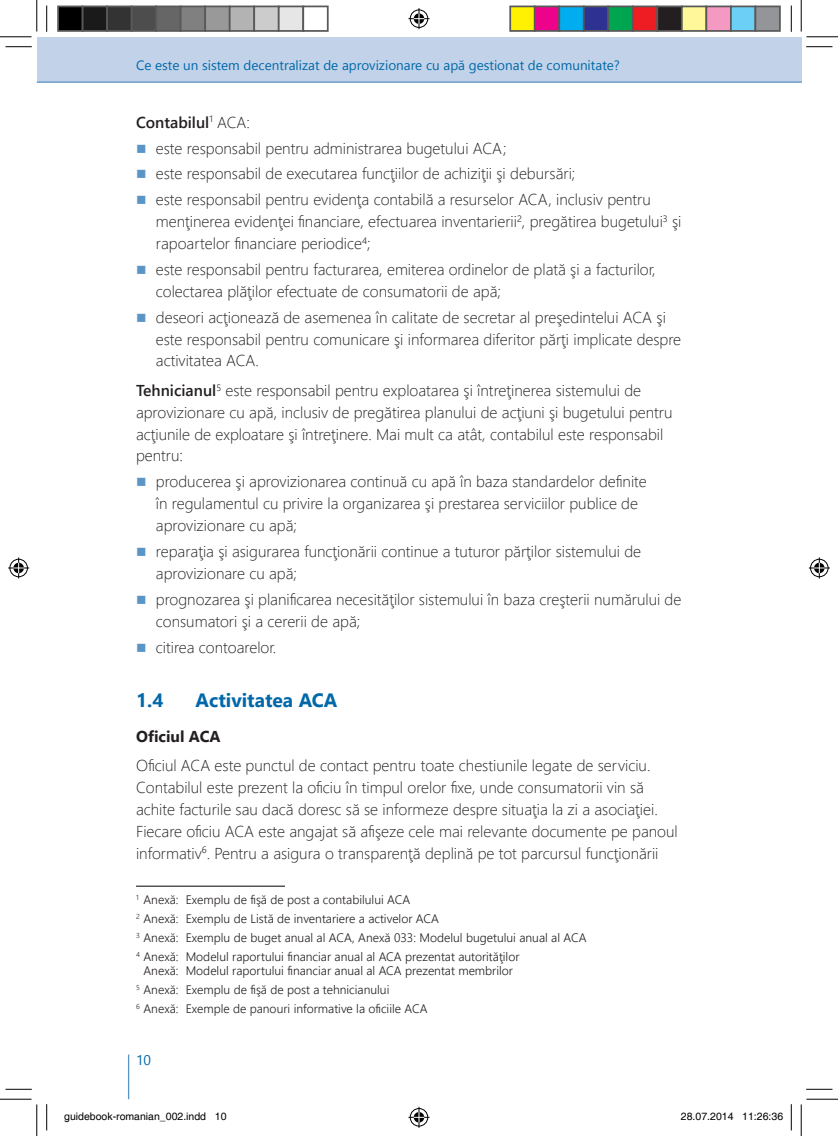
<style>
.page{position:relative;width:838px;height:1136px;background:#fff}
.page>*{position:absolute;margin:0;border:0;box-sizing:border-box;transform-origin:0 0}
.Heading_2{font:700 19.25px "Segoe UI";color:#0068a9}
.Indent_01{font:300 15.75px/21.9px "Segoe UI";color:#231f20}
.Body_01{font:300 15.75px/21.9px "Segoe UI";color:#231f20}
.Body_01-2{font:600 15.75px "Segoe UI";color:#231f20}
.Subhead_01{font:700 15.75px "Segoe UI";color:#231f20}
.t1{font:14px "Segoe UI";color:#0068a9}
.Header_01{font:13.47px "Segoe UI";color:#0068a9}
.Footnote_01{font:300 12.25px/14px "Segoe UI";color:#231f20;text-align:center}
.t2{font:10.5px "Helvetica";color:#000}
.s1{font-weight:300}
.s2{color:#5b94c6}
.s3{font-weight:600}
</style>
<div class="page">
<hr style="left:128px;top:1054px;width:1px;height:44px;background:#5b94c6">
<div style="left:37px;top:37px;width:764px;height:44px;background:#c2d3e9"></div>
<hr style="left:37px;top:81px;width:764px;height:2px;background:#5b94c6">
<hr style="left:136px;top:885px;width:149px;height:1px;background:#000">
<svg style="left:6px;top:46px;width:26px;height:1px"></svg>
<svg style="left:806px;top:46px;width:26px;height:1px"></svg>
<svg style="left:6px;top:1088px;width:26px;height:1px"></svg>
<svg style="left:806px;top:1088px;width:26px;height:1px"></svg>
<svg style="left:46px;top:6px;width:1px;height:26px"></svg>
<svg style="left:46px;top:1104px;width:1px;height:26px"></svg>
<svg style="left:790px;top:6px;width:1px;height:26px"></svg>
<svg style="left:790px;top:1104px;width:1px;height:26px"></svg>
<hr style="left:0;top:36px;width:32px;height:1px;background:#000">
<hr style="left:806px;top:36px;width:31px;height:1px;background:#000">
<hr style="left:0;top:1098px;width:32px;height:1px;background:#000">
<hr style="left:806px;top:1098px;width:31px;height:1px;background:#000">
<hr style="left:36px;top:0;width:1px;height:31px;background:#000">
<hr style="left:36px;top:1104px;width:1px;height:31px;background:#000">
<hr style="left:800px;top:0;width:1px;height:31px;background:#000">
<hr style="left:800px;top:1104px;width:1px;height:31px;background:#000">
<svg style="left:408px;top:8px;width:21px;height:21px"></svg>
<svg style="left:408px;top:1106px;width:21px;height:21px"></svg>
<svg style="left:8px;top:557px;width:21px;height:21px"></svg>
<svg style="left:808px;top:557px;width:21px;height:21px"></svg>
<div style="left:58px;top:6px;width:25px;height:25px;background:#000"></div>
<div style="left:57px;top:6px;width:26px;height:26px;border:2px solid #595959"></div>
<div style="left:83px;top:6px;width:24px;height:25px;background:#1a1a1a"></div>
<div style="left:82px;top:6px;width:26px;height:26px;border:2px solid #595959"></div>
<div style="left:107px;top:6px;width:25px;height:25px;background:#333"></div>
<div style="left:106px;top:6px;width:26px;height:26px;border:2px solid #595959"></div>
<div style="left:132px;top:6px;width:24px;height:25px;background:#4d4d4d"></div>
<div style="left:131px;top:6px;width:26px;height:26px;border:2px solid #595959"></div>
<div style="left:156px;top:6px;width:25px;height:25px;background:#666"></div>
<div style="left:155px;top:6px;width:26px;height:26px;border:2px solid #595959"></div>
<div style="left:181px;top:6px;width:24px;height:25px;background:#808080"></div>
<div style="left:180px;top:6px;width:26px;height:26px;border:2px solid #595959"></div>
<div style="left:205px;top:6px;width:25px;height:25px;background:#999"></div>
<div style="left:204px;top:6px;width:26px;height:26px;border:2px solid #595959"></div>
<div style="left:230px;top:6px;width:24px;height:25px;background:#b3b3b3"></div>
<div style="left:229px;top:6px;width:26px;height:26px;border:2px solid #595959"></div>
<div style="left:254px;top:6px;width:25px;height:25px;background:#ccc"></div>
<div style="left:253px;top:6px;width:26px;height:26px;border:2px solid #595959"></div>
<div style="left:279px;top:6px;width:24px;height:25px;background:#e6e6e6"></div>
<div style="left:278px;top:6px;width:26px;height:26px;border:2px solid #595959"></div>
<div style="left:302px;top:6px;width:26px;height:26px;border:2px solid #595959"></div>
<div style="left:510px;top:6px;width:24px;height:25px;background:#fff101"></div>
<div style="left:509px;top:6px;width:26px;height:26px;border:2px solid #595959"></div>
<div style="left:534px;top:6px;width:25px;height:25px;background:#ed028c"></div>
<div style="left:534px;top:6px;width:26px;height:26px;border:2px solid #595959"></div>
<div style="left:559px;top:6px;width:24px;height:25px;background:#00aeef"></div>
<div style="left:558px;top:6px;width:26px;height:26px;border:2px solid #595959"></div>
<div style="left:583px;top:6px;width:25px;height:25px;background:#2e3092"></div>
<div style="left:583px;top:6px;width:26px;height:26px;border:2px solid #595959"></div>
<div style="left:608px;top:6px;width:24px;height:25px;background:#00a54f"></div>
<div style="left:607px;top:6px;width:26px;height:26px;border:2px solid #595959"></div>
<div style="left:632px;top:6px;width:25px;height:25px;background:#ee1d23"></div>
<div style="left:632px;top:6px;width:26px;height:26px;border:2px solid #595959"></div>
<div style="left:657px;top:6px;width:24px;height:25px;background:#231f20"></div>
<div style="left:656px;top:6px;width:26px;height:26px;border:2px solid #595959"></div>
<div style="left:681px;top:6px;width:25px;height:25px;background:#fff79a"></div>
<div style="left:681px;top:6px;width:26px;height:26px;border:2px solid #595959"></div>
<div style="left:706px;top:6px;width:24px;height:25px;background:#f499c2"></div>
<div style="left:705px;top:6px;width:26px;height:26px;border:2px solid #595959"></div>
<div style="left:730px;top:6px;width:25px;height:25px;background:#6bcff6"></div>
<div style="left:730px;top:6px;width:26px;height:26px;border:2px solid #595959"></div>
<div style="left:755px;top:6px;width:24px;height:25px;background:#939598"></div>
<div style="left:754px;top:6px;width:26px;height:26px;border:2px solid #595959"></div>
<p class="Header_01" style="left:136px;top:55px;width:485px">Ce este un sistem decentralizat de aprovizionare cu apă gestionat de comunitate?</p>
<p class="Body_01-2" style="left:136px;top:109px;width:115px">Contabilul<sup>1</sup> <span class="s1">ACA:</span></p>
<p class="Indent_01" style="left:136px;top:136px;width:372px"><span class="s2">■</span> este responsabil pentru administrarea bugetului ACA;</p>
<p class="Indent_01" style="left:136px;top:162px;width:441px"><span class="s2">■</span> este responsabil de executarea funcţiilor de achiziţii şi debursări;</p>
<p class="Indent_01" style="left:156px;top:188px;width:527px;text-indent:-20px"><span class="s2">■</span> este responsabil pentru evidenţa contabilă a resurselor ACA, inclusiv pentru menţinerea evidenţei financiare, efectuarea inventarierii<sup>2</sup>, pregătirea bugetului<sup>3</sup> şi rapoartelor financiare periodice<sup>4</sup>;</p>
<p class="Indent_01" style="left:156px;top:257px;width:501px;text-indent:-20px"><span class="s2">■</span> este responsabil pentru facturarea, emiterea ordinelor de plată şi a facturilor, colectarea plăţilor efectuate de consumatorii de apă;</p>
<p class="Indent_01" style="left:156px;top:305px;width:526px;text-indent:-20px"><span class="s2">■</span> deseori acţionează de asemenea în calitate de secretar al preşedintelui ACA şi este responsabil pentru comunicare şi informarea diferitor părţi implicate despre activitatea ACA.</p>
<p class="Body_01" style="left:136px;top:378px;width:538px"><span class="s3">Tehnicianul</span><sup>5</sup> este responsabil pentru exploatarea şi întreţinerea sistemului de aprovizionare cu apă, inclusiv de pregătirea planului de acţiuni şi bugetului pentru acţiunile de exploatare şi întreţinere. Mai mult ca atât, contabilul este responsabil pentru:</p>
<p class="Indent_01" style="left:156px;top:470px;width:492px;text-indent:-20px"><span class="s2">■</span> producerea şi aprovizionarea continuă cu apă în baza standardelor definite în regulamentul cu privire la organizarea şi prestarea serviciilor publice de aprovizionare cu apă;</p>
<p class="Indent_01" style="left:156px;top:539px;width:487px;text-indent:-20px"><span class="s2">■</span> reparaţia şi asigurarea funcţionării continue a tuturor părţilor sistemului de aprovizionare cu apă;</p>
<p class="Indent_01" style="left:156px;top:587px;width:527px;text-indent:-20px"><span class="s2">■</span> prognozarea şi planificarea necesităţilor sistemului în baza creşterii numărului de consumatori şi a cererii de apă;</p>
<p class="Indent_01" style="left:136px;top:635px;width:142px"><span class="s2">■</span> citirea contoarelor.</p>
<p class="Heading_2" style="left:136px;top:685px;width:29px">1.4</p>
<p class="Heading_2" style="left:195px;top:685px;width:143px">Activitatea ACA</p>
<p class="Subhead_01" style="left:136px;top:723px;width:86px">Oficiul ACA</p>
<p class="Body_01" style="left:136px;top:753px;width:543px">Oficiul ACA este punctul de contact pentru toate chestiunile legate de serviciu.<br>Contabilul este prezent la oficiu în timpul orelor fixe, unde consumatorii vin să achite facturile sau dacă doresc să se informeze despre situaţia la zi a asociaţiei.<br>Fiecare oficiu ACA este angajat să afişeze cele mai relevante documente pe panoul informativ<sup>6</sup>. Pentru a asigura o transparenţă deplină pe tot parcursul funcţionării</p>
<p class="Footnote_01" style="left:136px;top:892px;width:275px"><sup>1</sup> Anexă: Exemplu de fişă de post a contabilului ACA</p>
<p class="Footnote_01" style="left:136px;top:911px;width:304px"><sup>2</sup> Anexă: Exemplu de Listă de inventariere a activelor ACA</p>
<p class="Footnote_01" style="left:136px;top:930px;width:452px"><sup>3</sup> Anexă: Exemplu de buget anual al ACA, Anexă 033: Modelul bugetului anual al ACA</p>
<p class="Footnote_01" style="left:136px;top:949px;width:385px"><sup>4</sup> Anexă: Modelul raportului financiar anual al ACA prezentat autorităţilor<br>Anexă: Modelul raportului financiar anual al ACA prezentat membrilor</p>
<p class="Footnote_01" style="left:136px;top:982px;width:255px"><sup>5</sup> Anexă: Exemplu de fişă de post a tehnicianului</p>
<p class="Footnote_01" style="left:136px;top:1001px;width:293px"><sup>6</sup> Anexă: Exemple de panouri informative la oficiile ACA</p>
<p class="t1" style="left:136px;top:1048px;width:17px">10</p>
<p class="t2" style="left:64px;top:1109px;width:164px">guidebook-romanian_002.indd 10</p>
<p class="t2" style="left:681px;top:1109px;width:104px">28.07.2014 11:26:36</p>
</div>
